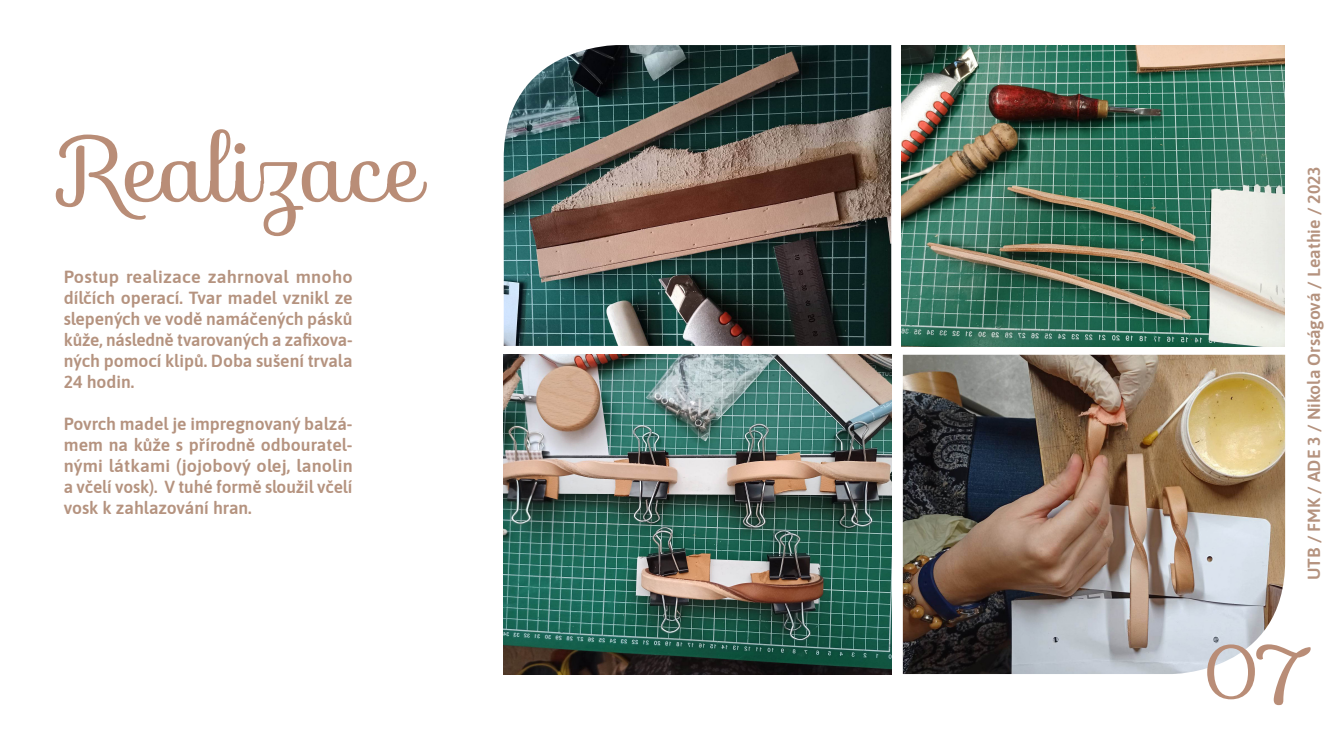
<style>
.page{position:relative;width:1336px;height:745px;background:#fff}
.page>*{position:absolute;margin:0;border:0;box-sizing:border-box;transform-origin:0 0}
.t1{font:90px "Sofia";color:#b98d77}
.t2{font:75px "Sofia";color:#b98d77}
.t3{font:600 17.5px/21px "Asap";color:#b5937f;text-align:justify}
</style>
<div class="page">
<img style="left:903px;top:354px;width:382px;height:319px">
<img style="left:503px;top:354px;width:388px;height:319px">
<img style="left:902px;top:46px;width:382px;height:300px">
<img style="left:504px;top:45px;width:387px;height:301px">
<p class="t1" style="left:64px;top:99px;width:362px">Realizace</p>
<p class="t3" style="left:64px;top:265px;width:290px">Postup realizace zahrnoval mnoho dílčích operací. Tvar madel vznikl ze slepených ve vodě namáčených pásků kůže, následně tvarovaných a zafixova&shy;ných pomocí klipů. Doba sušení trvala 24 hodin.</p>
<p class="t3" style="left:64px;top:412px;width:290px">Povrch madel je impregnovaný balzá&shy;mem na kůže s přírodně odbouratel&shy;nými látkami (jojobový olej, lanolin a včelí vosk). V tuhé formě sloužil včelí vosk k zahlazování hran.</p>
<p class="t3" style="left:1302px;top:579px;width:415px;rotate:-90deg">UTB / FMK / ADE 3 / Nikola Orságová / Leathie / 2023</p>
<p class="t2" style="left:1199px;top:612px;width:119px">07</p>
</div>
